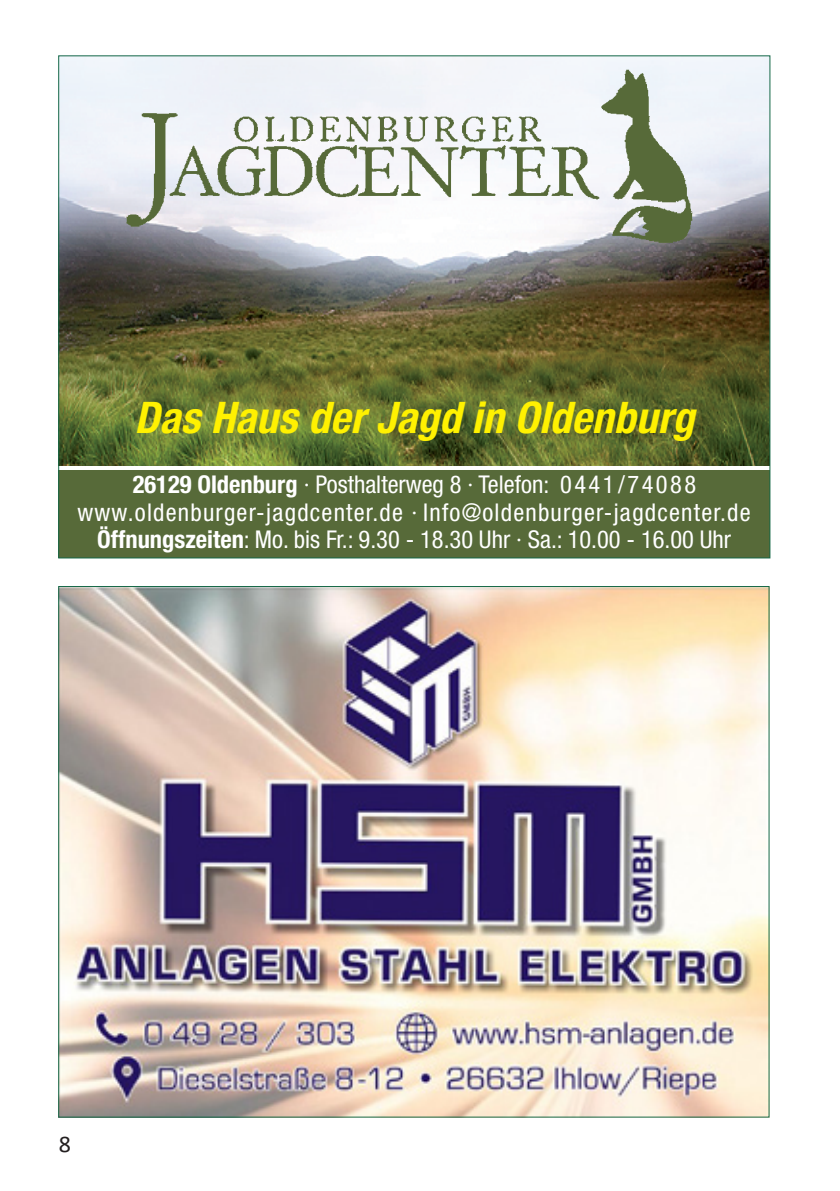
<style>
.page{position:relative;width:840px;height:1191px;background:#fff}
.page>*{position:absolute;margin:0;border:0;box-sizing:border-box;transform-origin:0 0}
.t1{font:italic 700 condensed 43.6px "Helvetica Neue";color:#fff101}
.t2{font:condensed 24.6px/27.2px "Helvetica Neue";letter-spacing:.05em;color:#fff;text-align:center}
.t3{font:24px "Calibri";color:#231f20}
.s1{font-weight:700}
</style>
<div class="page">
<img style="left:60px;top:255px;width:708px;height:210px">
<img style="left:60px;top:57px;width:708px;height:198px">
<div style="left:59px;top:470px;width:710px;height:88px;background:#576a39"></div>
<img style="left:126px;top:69px;width:567px;height:175px">
<img style="left:60px;top:588px;width:707px;height:527px">
<h1 class="t1" style="left:134px;top:391px;width:572px">DasHausderJagd in Oldenburg</h1>
<p class="t2" style="left:77px;top:471px;width:674px"><span class="s1">26129 Oldenburg</span> · Posthalterweg 8 · Telefon: 0441/74088 www.oldenburger-jagdcenter.de · Info@oldenburger-jagdcenter.de<br><span class="s1">Öffnungszeiten</span>: Mo. bis Fr.: 9.30 - 18.30 Uhr · Sa.: 10.00 - 16.00 Uhr</p>
<p class="t3" style="left:59px;top:1127px;width:14px">8</p>
</div>
